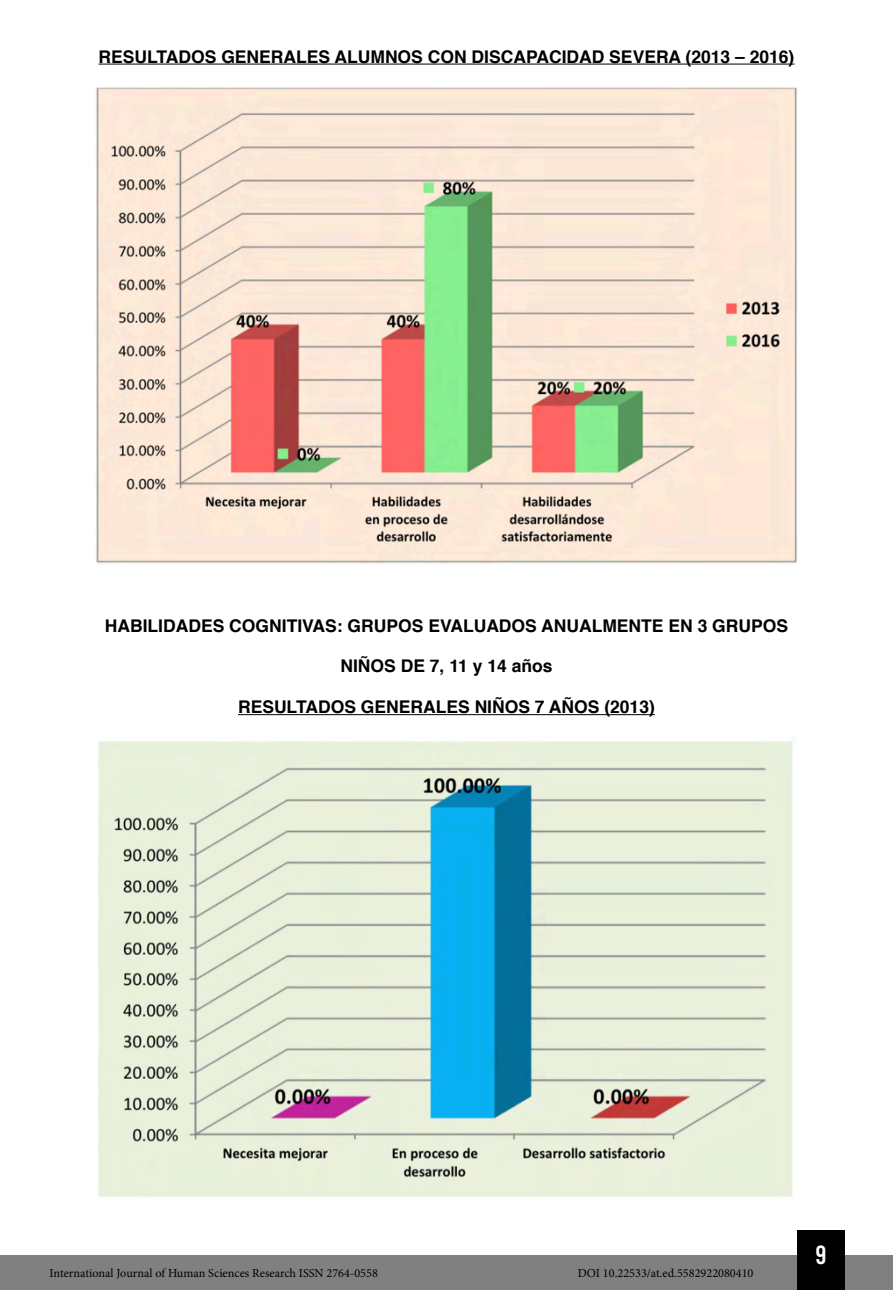
<style>
.page{position:relative;width:893px;height:1290px;background:#fff}
.page>*{position:absolute;margin:0;border:0;box-sizing:border-box;transform-origin:0 0}
.t1{font:26.25px "Bebas Kai";color:#fff}
.imagens_graf_tab{font:700 17.5px "Helvetica";color:#000}
.t2{font:12.25px "Minion Pro";color:#000}
</style>
<div class="page">
<div style="left:0;top:1255px;width:893px;height:35px;background:#808080"></div>
<div style="left:797px;top:1230px;width:48px;height:60px;background:#000"></div>
<hr style="left:98px;top:64px;width:696px;height:1px;background:#000">
<hr style="left:238px;top:714px;width:417px;height:1px;background:#000">
<img style="left:96px;top:87px;width:702px;height:476px">
<img style="left:98px;top:741px;width:695px;height:456px">
<p class="imagens_graf_tab" style="left:98px;top:42px;width:697px">RESULTADOS GENERALES ALUMNOS CON DISCAPACIDAD SEVERA (2013 – 2016)</p>
<p class="imagens_graf_tab" style="left:105px;top:611px;width:685px">HABILIDADES COGNITIVAS: GRUPOS EVALUADOS ANUALMENTE EN 3 GRUPOS</p>
<p class="imagens_graf_tab" style="left:340px;top:652px;width:214px">NIÑOS DE 7, 11 y 14 años</p>
<p class="imagens_graf_tab" style="left:238px;top:693px;width:418px">RESULTADOS GENERALES NIÑOS 7 AÑOS (2013)</p>
<p class="t2" style="left:50px;top:1265px;width:330px">International Journal of Human Sciences Research ISSN 2764-0558</p>
<p class="t2" style="left:578px;top:1265px;width:177px">DOI 10.22533/at.ed.5582922080410</p>
<h1 class="t1" style="left:815px;top:1241px;width:13px">9</h1>
</div>
